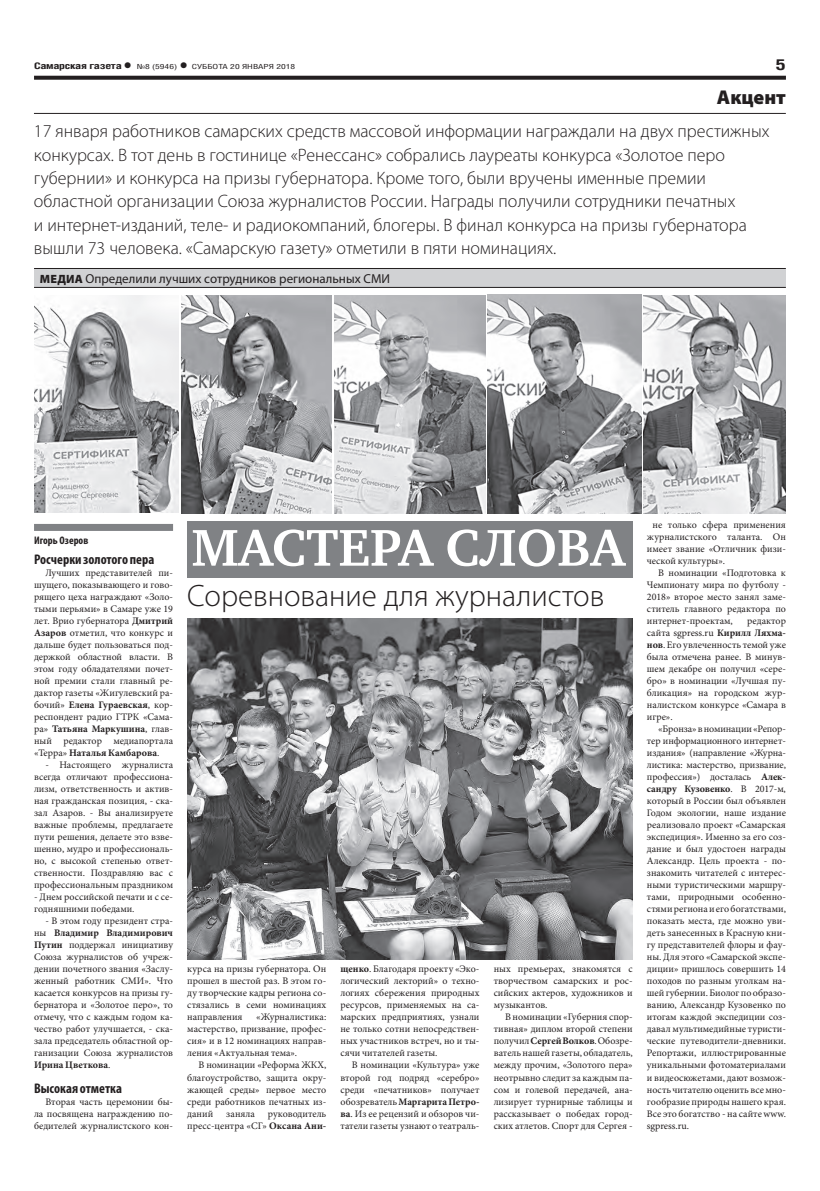
<style>
.page{position:relative;width:820px;height:1191px;background:#fff}
.page>*{position:absolute;margin:0;border:0;box-sizing:border-box;transform-origin:0 0}
.ЗАГОЛОВОК{font:700 53px "Charter C";color:#fff}
.ПОДЗАГОЛОВОК{font:300 31px "Myriad Pro";color:#231f20}
.рубрика{font:900 20px "Myriad Pro";color:#231f20}
.допблок_текст{font:300 18px/23.4px "Myriad Pro";color:#231f20}
.t1{font:700 15px "Helios Cond";color:#231f20;scale:1.4 1}
.ЗАГ_в_ТЕКСТЕ{font:700 condensed 14px "Myriad Pro";color:#231f20}
.РУБРИКА{font:13px "Myriad Pro";color:#231f20}
.АВТОР_чб{font:700 condensed 11px "Myriad Pro";color:#231f20}
.ОСНОВНОЙ{font:10px/12px "Minion Pro";color:#231f20;text-align:justify}
.t2{font:700 9px "Helios Cond";letter-spacing:-.02em;color:#231f20;scale:1.4 1}
.t3{font:7px "Helios Cond";color:#231f20;scale:1.4 1}
.s1{font-size:16px}
.s2{font-weight:700;font-size:16px}
.s3{font-weight:900;font-size:12px}
.s4{font-weight:700}
</style>
<div class="page">
<svg style="left:34px;top:76px;width:751px;height:4px;background:#322f2f"></svg>
<div style="left:34px;top:524px;width:139px;height:7px;background:#808285"></div>
<div style="left:34px;top:269px;width:751px;height:18px;background:#d1d2d4"></div>
<hr style="left:34px;top:268px;width:751px;height:1px;background:#231f20">
<hr style="left:34px;top:287px;width:751px;height:1px;background:#231f20">
<hr style="left:34px;top:113px;width:751px;height:1px;background:#231f20">
<div style="left:187px;top:521px;width:445px;height:56px;background:#808285"></div>
<img style="left:34px;top:295px;width:144px;height:218px">
<img style="left:334px;top:295px;width:151px;height:218px">
<img style="left:643px;top:295px;width:142px;height:218px">
<img style="left:487px;top:295px;width:154px;height:218px">
<img style="left:181px;top:295px;width:151px;height:218px">
<img style="left:187px;top:619px;width:445px;height:340px">
<p class="t2" style="left:34px;top:61px;width:71px">Самарская газета<span class="s1">•</span></p>
<p class="t3" style="left:137px;top:63px;width:115px">№8 (5946) <span class="s2">•</span> СУББОТА 20 ЯНВАРЯ 2018</p>
<p class="t1" style="left:775px;top:55px;width:9px">5</p>
<p class="рубрика" style="left:716px;top:86px;width:70px">Акцент</p>
<p class="допблок_текст" style="left:34px;top:119px;width:736px">17 января работников самарских средств массовой информации награждали на двух престижных конкурсах. В тот день в гостинице «Ренессанс» собрались лауреаты конкурса «Золотое перо губернии» и конкурса на призы губернатора. Кроме того, были вручены именные премии областной организации Союза журналистов России. Награды получили сотрудники печатных<br>и интернет-изданий, теле- и радиокомпаний, блогеры. В финал конкурса на призы губернатора вышли 73 человека. «Самарскую газету» отметили в пяти номинациях.</p>
<p class="РУБРИКА" style="left:40px;top:270px;width:351px"><span class="s3">МЕДИА</span> Определили лучших сотрудников региональных СМИ</p>
<p class="АВТОР_чб" style="left:34px;top:534px;width:56px">Игорь Озеров</p>
<p class="ЗАГ_в_ТЕКСТЕ" style="left:34px;top:551px;width:122px">Росчерки золотого пера</p>
<p class="ОСНОВНОЙ" style="left:34px;top:567px;width:140px;text-indent:11px">Лучших представителей пи&shy;шущего, показывающего и гово&shy;рящего цеха награждают «Золо&shy;тыми перьями» в Самаре уже 19 лет. Врио губернатора <span class="s4">Дмитрий Азаров</span> отметил, что конкурс и дальше будет пользоваться под&shy;держкой областной власти. В этом году обладателями почет&shy;ной премии стали главный ре&shy;дактор газеты «Жигулевский ра&shy;бочий» <span class="s4">Елена Гураевская</span>, кор&shy;респондент радио ГТРК «Сама&shy;ра» <span class="s4">Татьяна Маркушина</span>, глав&shy;ный редактор медиапортала «Терра» <span class="s4">Наталья Камбарова</span>.</p>
<p class="ОСНОВНОЙ" style="left:34px;top:759px;width:140px;text-indent:11px">- Настоящего журналиста всегда отличают профессиона&shy;лизм, ответственность и актив&shy;ная гражданская позиция, - ска&shy;зал Азаров. - Вы анализируете важные проблемы, предлагаете пути решения, делаете это взве&shy;шенно, мудро и профессиональ&shy;но, с высокой степенью ответ&shy;ственности. Поздравляю вас с профессиональным праздником</p>
<p class="ОСНОВНОЙ" style="left:34px;top:891px;width:140px">- Днем российской печати и с се&shy;годняшними победами.</p>
<p class="ОСНОВНОЙ" style="left:34px;top:915px;width:140px;text-indent:11px">- В этом году президент стра&shy;ны <span class="s4">Владимир Владимирович Путин</span> поддержал инициативу Союза журналистов об учреж&shy;дении почетного звания «Заслу&shy;женный работник СМИ». Что касается конкурсов на призы гу&shy;бернатора и «Золотое перо», то отмечу, что с каждым годом ка&shy;чество работ улучшается, - ска&shy;зала председатель областной ор&shy;ганизации Союза журналистов <span class="s4">Ирина Цветкова</span>.</p>
<p class="ЗАГ_в_ТЕКСТЕ" style="left:34px;top:1079px;width:89px">Высокая отметка</p>
<p class="ОСНОВНОЙ" style="left:34px;top:1095px;width:140px;text-indent:11px">Вторая часть церемонии бы&shy;ла посвящена награждению по&shy;бедителей журналистского кон-</p>
<p class="ЗАГОЛОВОК" style="left:191px;top:519px;width:435px">МАСТЕРА СЛОВА</p>
<p class="ПОДЗАГОЛОВОК" style="left:187px;top:576px;width:418px">Соревнование для журналистов</p>
<p class="ОСНОВНОЙ" style="left:187px;top:963px;width:140px">курса на призы губернатора. Он прошел в шестой раз. В этом го&shy;ду творческие кадры региона со&shy;стязались в семи номинациях направления</p>
<p class="ОСНОВНОЙ" style="left:187px;top:1011px;width:140px;text-indent:69px">«Журналистика: мастерство, призвание, профес&shy;сия» и в 12 номинациях направ&shy;ления «Актуальная тема».</p>
<p class="ОСНОВНОЙ" style="left:187px;top:1059px;width:140px;text-indent:11px">В номинации «Реформа ЖКХ, благоустройство, защита окру&shy;жающей среды» первое место среди работников печатных из&shy;даний</p>
<p class="ОСНОВНОЙ" style="left:187px;top:1107px;width:140px;text-align:right">руководитель<br>пресс-центра «СГ» <span class="s4">Оксана Ани-</span></p>
<p class="ОСНОВНОЙ" style="left:226px;top:1107px;width:30px">заняла</p>
<p class="ОСНОВНОЙ" style="left:340px;top:963px;width:140px"><span class="s4">щенко</span>. Благодаря проекту «Эко&shy;логический лекторий» о техно&shy;логиях сбережения природных ресурсов, применяемых на са&shy;марских предприятиях, узнали не только сотни непосредствен&shy;ных участников встреч, но и ты&shy;сячи читателей газеты.</p>
<p class="ОСНОВНОЙ" style="left:340px;top:1059px;width:140px;text-indent:11px">В номинации «Культура» уже второй год подряд «серебро» среди «печатников» получает обозреватель <span class="s4">Маргарита Петро&shy;ва</span>. Из ее рецензий и обзоров чи&shy;татели газеты узнают о театраль-</p>
<p class="ОСНОВНОЙ" style="left:493px;top:963px;width:140px">ных премьерах, знакомятся с творчеством самарских и рос&shy;сийских актеров, художников и музыкантов.</p>
<p class="ОСНОВНОЙ" style="left:493px;top:1011px;width:140px;text-indent:11px">В номинации «Губерния спор&shy;тивная» диплом второй степени получил <span class="s4">Сергей Волков</span>. Обозре&shy;ватель нашей газеты, обладатель, между прочим, «Золотого пера» неотрывно следит за каждым па&shy;сом и голевой передачей, ана&shy;лизирует турнирные таблицы и рассказывает о победах город&shy;ских атлетов. Спорт для Сергея -</p>
<p class="ОСНОВНОЙ" style="left:646px;top:519px;width:140px;text-indent:6px">не только сфера применения журналистского таланта. Он имеет звание «Отличник физи&shy;ческой культуры».</p>
<p class="ОСНОВНОЙ" style="left:646px;top:567px;width:140px;text-indent:11px">В номинации «Подготовка к Чемпионату мира по футболу - 2018» второе место занял заме&shy;ститель главного редактора по интернет-проектам,</p>
<p class="ОСНОВНОЙ" style="left:646px;top:615px;width:140px;text-indent:100px">редактор сайта sgpress.ru <span class="s4">Кирилл Ляхма&shy;нов</span>. Его увлеченность темой уже была отмечена ранее. В минув&shy;шем декабре он получил «сере&shy;бро» в номинации «Лучшая пу&shy;бликация» на городском жур&shy;налистском конкурсе «Самара в игре».</p>
<p class="ОСНОВНОЙ" style="left:646px;top:723px;width:140px;text-indent:11px">«Бронза» в номинации «Репор&shy;тер информационного интернет&shy;издания» (направление «Журна&shy;листика: мастерство, призвание, профессия») досталась <span class="s4">Алек&shy;сандру Кузовенко</span>. В 2017-м, который в России был объявлен Годом экологии, наше издание реализовало проект «Самарская экспедиция». Именно за его соз&shy;дание и был удостоен награды Александр. Цель проекта - по&shy;знакомить читателей с интерес&shy;ными туристическими маршру&shy;тами, природными особенно&shy;стями региона и его богатствами, показать места, где можно уви&shy;деть занесенных в Красную кни&shy;гу представителей флоры и фау&shy;ны. Для этого «Самарской экспе&shy;диции» пришлось совершить 14 походов по разным уголкам на&shy;шей губернии. Биолог по образо&shy;ванию, Александр Кузовенко по итогам каждой экспедиции соз&shy;давал мультимедийные туристи&shy;ческие путеводители-дневники.<br>Репортажи, иллюстрированные уникальными фотоматериалами и видеосюжетами, дают возмож&shy;ность читателю оценить все мно&shy;гообразие природы нашего края.<br>Все это богатство - на сайте www. sgpress.ru.</p>
</div>
